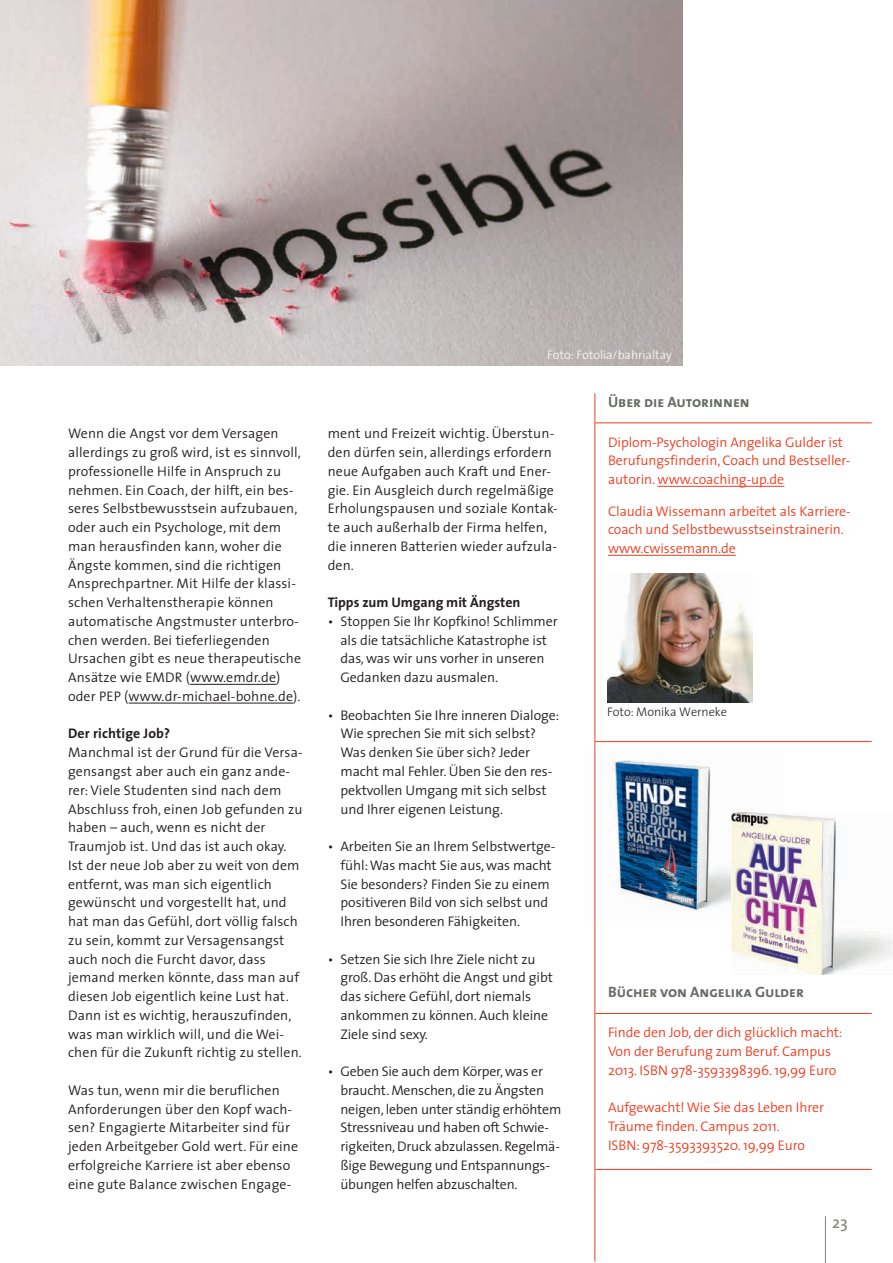
<style>
.page{position:relative;width:893px;height:1263px;background:#fff}
.page>*{position:absolute;margin:0;border:0;box-sizing:border-box;transform-origin:0 0}
.t1{font:16.5px "The Sans";color:#7d827b}
.t2{font:15px "The Sans Bold Caps";letter-spacing:-.005em;color:#676b66}
.t3{font:300 13.95px/18.8px "The Sans";letter-spacing:.01em;color:#231f20}
.t4{font:300 13.95px/18.8px "The Sans";letter-spacing:-.005em;color:#ef3e22}
.t5{font:300 13.95px/18.8px "The Sans";letter-spacing:-.015em;color:#231f20}
.t6{font:700 13.95px "The Sans";letter-spacing:-.005em;color:#231f20}
.t7{font:300 12.45px "The Sans";letter-spacing:-.005em;color:#fff}
.t8{font:300 12.45px "The Sans";letter-spacing:-.005em;color:#231f20}
</style>
<div class="page">
<img style="left:595px;top:751px;width:137px;height:170px">
<img style="left:0;top:0;width:682px;height:366px">
<hr style="left:190px;top:684px;width:86px;height:1px;background:#231f20">
<hr style="left:129px;top:703px;width:164px;height:1px;background:#231f20">
<hr style="left:594px;top:393px;width:1px;height:869px;background:#ef3e22">
<hr style="left:595px;top:1013px;width:277px;height:1px;background:#ef3e22">
<hr style="left:595px;top:1169px;width:277px;height:1px;background:#ef3e22">
<hr style="left:595px;top:422px;width:277px;height:1px;background:#ef3e22">
<hr style="left:657px;top:486px;width:127px;height:1px;background:#ef3e22">
<hr style="left:608px;top:555px;width:128px;height:1px;background:#ef3e22">
<hr style="left:595px;top:741px;width:277px;height:1px;background:#ef3e22">
<img style="left:732px;top:812px;width:161px;height:163px">
<img style="left:607px;top:573px;width:145px;height:129px">
<hr style="left:825px;top:1216px;width:1px;height:47px;background:#7d827b">
<p class="t3" style="left:68px;top:424px;width:235px">Wenn die Angst vor dem Versagen allerdings zu groß wird, ist es sinnvoll, professionelle Hilfe in Anspruch zu nehmen. Ein Coach, der hilft, ein bes&shy;seres Selbstbewusstsein aufzubauen, oder auch ein Psychologe, mit dem man herausfinden kann, woher die Ängste kommen, sind die richtigen Ansprechpartner. Mit Hilfe der klassi&shy;schen Verhaltenstherapie können automatische Angstmuster unterbro&shy;chen werden. Bei tieferliegenden Ursachen gibt es neue therapeutische Ansätze wie EMDR (www.emdr.de) oder PEP (www.dr-michael-bohne.de).</p>
<p class="t6" style="left:68px;top:722px;width:104px">Der richtige Job?</p>
<p class="t3" style="left:68px;top:743px;width:236px">Manchmal ist der Grund für die Versa&shy;gensangst aber auch ein ganz ande&shy;rer: Viele Studenten sind nach dem Abschluss froh, einen Job gefunden zu haben – auch, wenn es nicht der Traumjob ist. Und das ist auch okay.<br>Ist der neue Job aber zu weit von dem entfernt, was man sich eigentlich gewünscht und vorgestellt hat, und hat man das Gefühl, dort völlig falsch zu sein, kommt zur Versagensangst auch noch die Furcht davor, dass jemand merken könnte, dass man auf diesen Job eigentlich keine Lust hat.<br>Dann ist es wichtig, herauszufinden, was man wirklich will, und die Wei&shy;chen für die Zukunft richtig zu stellen.</p>
<p class="t3" style="left:68px;top:1080px;width:232px">Was tun, wenn mir die beruflichen Anforderungen über den Kopf wach&shy;sen? Engagierte Mitarbeiter sind für jeden Arbeitgeber Gold wert. Für eine erfolgreiche Karriere ist aber ebenso eine gute Balance zwischen Engage-</p>
<p class="t7" style="left:547px;top:344px;width:126px">Foto: Fotolia/bahrialtay</p>
<p class="t3" style="left:328px;top:424px;width:231px">ment und Freizeit wichtig. Überstun&shy;den dürfen sein, allerdings erfordern neue Aufgaben auch Kraft und Ener&shy;gie. Ein Ausgleich durch regelmäßige Erholungspausen und soziale Kontak&shy;te auch außerhalb der Firma helfen, die inneren Batterien wieder aufzula&shy;den.</p>
<p class="t6" style="left:328px;top:591px;width:194px">Tipps zum Umgang mit Ängsten</p>
<p class="t3" style="left:340px;top:611px;width:219px;text-indent:-13px">• Stoppen Sie Ihr Kopfkino! Schlimmer als die tatsächliche Katastrophe ist das, was wir uns vorher in unseren Gedanken dazu ausmalen.</p>
<p class="t3" style="left:340px;top:705px;width:220px;text-indent:-13px">• Beobachten Sie Ihre inneren Dialoge:<br>Wie sprechen Sie mit sich selbst?<br>Was denken Sie über sich? Jeder macht mal Fehler. Üben Sie den res&shy;pektvollen Umgang mit sich selbst und Ihrer eigenen Leistung.</p>
<p class="t3" style="left:340px;top:836px;width:216px;text-indent:-13px">• Arbeiten Sie an Ihrem Selbstwertge&shy;fühl: Was macht Sie aus, was macht Sie besonders? Finden Sie zu einem positiveren Bild von sich selbst und Ihren besonderen Fähigkeiten.</p>
<p class="t3" style="left:340px;top:949px;width:214px;text-indent:-13px">• Setzen Sie sich Ihre Ziele nicht zu groß. Das erhöht die Angst und gibt das sichere Gefühl, dort niemals ankommen zu können. Auch kleine<br>Ziele sind sexy.</p>
<p class="t5" style="left:340px;top:1061px;width:222px;text-indent:-13px">• Geben Sie auch dem Körper, was er braucht. Menschen, die zu Ängsten neigen, leben unter ständig erhöhtem Stressniveau und haben oft Schwie&shy;rigkeiten, Druck abzulassen. Regelmä&shy;ßige Bewegung und Entspannungs&shy;übungen helfen abzuschalten.</p>
<p class="t2" style="left:608px;top:389px;width:143px">Über die Autorinnen</p>
<p class="t4" style="left:608px;top:432px;width:244px">Diplom-Psychologin Angelika Gulder ist<br>Berufungsfinderin, Coach und Bestseller&shy;autorin. www.coaching-up.de</p>
<p class="t4" style="left:608px;top:501px;width:244px">Claudia Wissemann arbeitet als Karriere&shy;coach und Selbstbewusstseinstrainerin. www.cwissemann.de</p>
<p class="t8" style="left:607px;top:701px;width:121px">Foto: Monika Werneke</p>
<p class="t2" style="left:608px;top:980px;width:197px">Bücher von Angelika Gulder</p>
<p class="t4" style="left:608px;top:1023px;width:236px">Finde den Job, der dich glücklich macht:<br>Von der Berufung zum Beruf. Campus<br>2013. ISBN 978-3593398396. 19,99 Euro</p>
<p class="t4" style="left:608px;top:1098px;width:217px">Aufgewacht! Wie Sie das Leben Ihrer<br>Träume finden. Campus 2011.<br>ISBN: 978-3593393520. 19,99 Euro</p>
<p class="t1" style="left:832px;top:1208px;width:17px">23</p>
</div>
